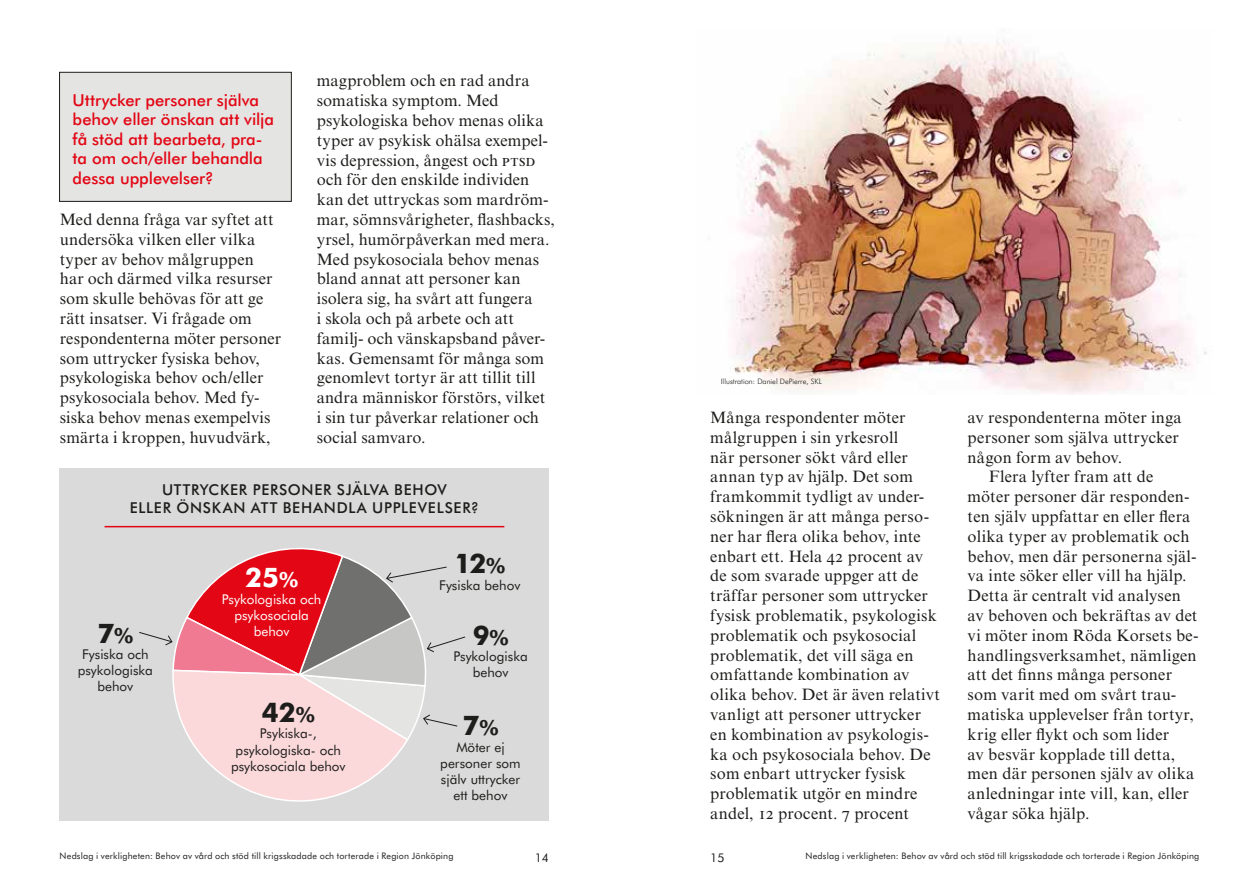
<style>
.page{position:relative;width:1259px;height:893px;background:#fff}
.page>*{position:absolute;margin:0;border:0;box-sizing:border-box;transform-origin:0 0}
.t1{font:700 27px "Futura BT";color:#1d1d1b}
.t2{font:700 27px "Futura BT";color:#fff}
.t3{font:16.5px/19.8px "Times NRMT";letter-spacing:.01em;color:#1d1d1b}
.t4{font:500 16.5px/19.5px "Futura BT";color:#e30614}
.t5{font:500 15px/18px "Futura BT";letter-spacing:.05em;color:#1d1d1b;text-align:center}
.t6{font:13.5px/16.2px "Futura BT";color:#1d1d1b;text-align:center}
.t7{font:13.5px/16.2px "Futura BT";color:#fff;text-align:center}
.t8{font:12px "Futura BT";color:#1d1d1b}
.t9{font:9px "Futura BT";letter-spacing:.02em;color:#1d1d1b}
.t10{font:300 7.5px "Futura BT";color:#1d1d1b}
.s1{font-family:"Times Roman SC"}
.s2{font-size:21px}
</style>
<div class="page">
<div style="left:60px;top:468px;width:489px;height:353px;background:#dadada"></div>
<div style="left:60px;top:72px;width:231px;height:129px;background:#e4e4e3"></div>
<div style="left:59px;top:72px;width:232px;height:130px;border:1px solid #1d1d1b"></div>
<hr style="left:105px;top:526px;width:399px;height:1px;background:#e30614">
<svg style="left:139px;top:548px;width:327px;height:254px"></svg>
<img style="left:733px;top:40px;width:474px;height:354px">
<p class="t4" style="left:73px;top:90px;width:203px">Uttrycker personer själva behov eller önskan att vilja få stöd att bearbeta, pra&shy;ta om och/eller behandla dessa upplevelser?</p>
<p class="t3" style="left:60px;top:210px;width:223px">Med denna fråga var syftet att undersöka vilken eller vilka typer av behov målgruppen har och därmed vilka resurser som skulle behövas för att ge rätt insatser. Vi frågade om respondenterna möter personer som uttrycker fysiska behov, psykologiska behov och/eller psykosociala behov. Med fy&shy;siska behov menas exempelvis smärta i kroppen, huvudvärk,</p>
<p class="t3" style="left:317px;top:71px;width:240px">magproblem och en rad andra somatiska symptom. Med psykologiska behov menas olika typer av psykisk ohälsa exempel&shy;vis depression, ångest och <span class="s1">ptsd </span>och för den enskilde individen kan det uttryckas som mardröm&shy;mar, sömnsvårigheter, flashbacks, yrsel, humörpåverkan med mera.<br>Med psykosociala behov menas bland annat att personer kan isolera sig, ha svårt att fungera<br>i skola och på arbete och att familj- och vänskapsband påver&shy;kas. Gemensamt för många som genomlevt tortyr är att tillit till andra människor förstörs, vilket<br>i sin tur påverkar relationer och social samvaro.</p>
<p class="t5" style="left:130px;top:481px;width:351px">UTTRYCKER PERSONER SJÄLVA BEHOV<br>ELLER ÖNSKAN ATT BEHANDLA UPPLEVELSER?</p>
<h1 class="t1" style="left:97px;top:617px;width:37px">7<span class="s2">%</span></h1>
<p class="t6" style="left:78px;top:646px;width:77px">Fysiska och psykologiska behov</p>
<h1 class="t2" style="left:245px;top:561px;width:54px">25<span class="s2">%</span></h1>
<p class="t7" style="left:222px;top:591px;width:101px">Psykologiska och psykosociala behov</p>
<h1 class="t1" style="left:262px;top:696px;width:54px">42<span class="s2">%</span></h1>
<p class="t6" style="left:231px;top:725px;width:116px">Psykiska-, psykologiska- och psykosociala behov</p>
<h1 class="t1" style="left:454px;top:547px;width:52px">12<span class="s2">%</span></h1>
<p class="t6" style="left:439px;top:577px;width:83px">Fysiska behov</p>
<h1 class="t1" style="left:473px;top:619px;width:37px">9<span class="s2">%</span></h1>
<p class="t6" style="left:453px;top:648px;width:76px">Psykologiska behov</p>
<h1 class="t1" style="left:462px;top:709px;width:37px">7<span class="s2">%</span></h1>
<p class="t6" style="left:440px;top:738px;width:82px">Möter ej personer som själv uttrycker ett behov</p>
<p class="t10" style="left:721px;top:377px;width:102px">Illustration: Daniel DePierre, SKL</p>
<p class="t3" style="left:710px;top:408px;width:231px">Många respondenter möter målgruppen i sin yrkesroll<br>när personer sökt vård eller annan typ av hjälp. Det som framkommit tydligt av under&shy;sökningen är att många perso&shy;ner har flera olika behov, inte enbart ett. Hela <span class="s1">42</span> procent av de som svarade uppger att de träffar personer som uttrycker fysisk problematik, psykologisk problematik och psykosocial problematik, det vill säga en omfattande kombination av olika behov. Det är även relativt vanligt att personer uttrycker en kombination av psykologis&shy;ka och psykosociala behov. De som enbart uttrycker fysisk problematik utgör en mindre andel, <span class="s1">12</span> procent. <span class="s1">7</span> procent</p>
<p class="t3" style="left:967px;top:408px;width:216px">av respondenterna möter inga</p>
<p class="t3" style="left:967px;top:427px;width:213px">personer som själva uttrycker</p>
<p class="t3" style="left:967px;top:447px;width:156px">någon form av behov.</p>
<p class="t3" style="left:989px;top:467px;width:166px">Flera lyfter fram att de</p>
<p class="t3" style="left:967px;top:487px;width:223px">möter personer där responden-</p>
<p class="t3" style="left:967px;top:507px;width:224px">ten själv uppfattar en eller flera</p>
<p class="t3" style="left:967px;top:526px;width:223px">olika typer av problematik och</p>
<p class="t3" style="left:967px;top:546px;width:230px">behov, men där personerna själ-</p>
<p class="t3" style="left:967px;top:566px;width:221px">va inte söker eller vill ha hjälp.</p>
<p class="t3" style="left:967px;top:586px;width:215px">Detta är centralt vid analysen</p>
<p class="t3" style="left:967px;top:606px;width:231px">av behoven och bekräftas av det</p>
<p class="t3" style="left:967px;top:625px;width:233px">vi möter inom Röda Korsets be-</p>
<p class="t3" style="left:967px;top:645px;width:230px">handlingsverksamhet, nämligen</p>
<p class="t3" style="left:967px;top:665px;width:206px">att det finns många personer</p>
<p class="t3" style="left:967px;top:685px;width:210px">som varit med om svårt trau-</p>
<p class="t3" style="left:967px;top:705px;width:228px">matiska upplevelser från tortyr,</p>
<p class="t3" style="left:967px;top:724px;width:203px">krig eller flykt och som lider</p>
<p class="t3" style="left:967px;top:744px;width:209px">av besvär kopplade till detta,</p>
<p class="t3" style="left:967px;top:764px;width:228px">men där personen själv av olika</p>
<p class="t3" style="left:967px;top:784px;width:223px">anledningar inte vill, kan, eller</p>
<p class="t3" style="left:967px;top:804px;width:123px">vågar söka hjälp.</p>
<p class="t9" style="left:60px;top:851px;width:395px">Nedslag i verkligheten: Behov av vård och stöd till krigsskadade och torterade i Region Jönköping</p>
<p class="t8" style="left:535px;top:850px;width:16px">14</p>
<p class="t8" style="left:710px;top:850px;width:16px">15</p>
<p class="t9" style="left:805px;top:851px;width:395px">Nedslag i verkligheten: Behov av vård och stöd till krigsskadade och torterade i Region Jönköping</p>
</div>
